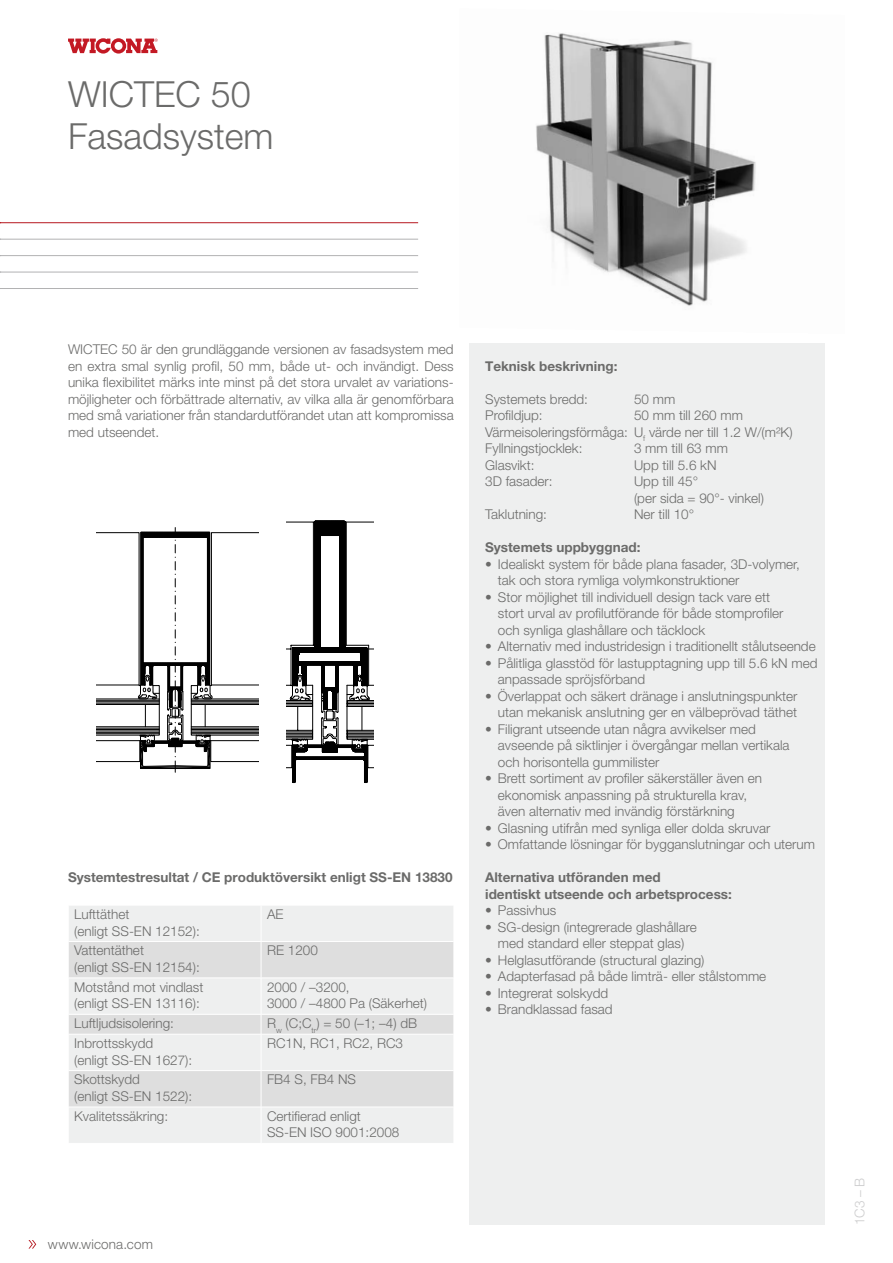
<style>
.page{position:relative;width:893px;height:1263px;background:#fff}
.page>*{position:absolute;margin:0;border:0;box-sizing:border-box;transform-origin:0 0}
.t1{font:300 36px/42px "Helvetica Neue LT Pro";color:#6b6b6a}
.t2{font:300 13.5px/16.5px "Helvetica Neue LT Pro";color:#6b6b6a}
.t3{font:700 13.5px/16.5px "Helvetica Neue LT Pro";color:#6b6b6a}
.t4{font:300 13.5px "Helvetica Neue LT Pro";color:#cdcdce}
</style>
<div class="page">
<svg style="left:68px;top:38px;width:90px;height:16px"></svg>
<div style="left:469px;top:343px;width:356px;height:882px;background:#eeefef"></div>
<hr style="left:0;top:222px;width:418px;height:1px;background:#b6181f">
<hr style="left:0;top:239px;width:418px;height:1px;background:#b2b2b3">
<hr style="left:0;top:255px;width:418px;height:1px;background:#b2b2b3">
<hr style="left:0;top:272px;width:418px;height:1px;background:#b2b2b3">
<hr style="left:0;top:288px;width:418px;height:1px;background:#b2b2b3">
<img style="left:536px;top:33px;width:220px;height:273px">
<svg style="left:96px;top:527px;width:163px;height:245px"></svg>
<svg style="left:287px;top:521px;width:87px;height:262px"></svg>
<svg style="left:28px;top:1240px;width:8px;height:8px"></svg>
<div style="left:69px;top:906px;width:384px;height:237px;background:#eeefef"></div>
<svg style="left:69px;top:942px;width:385px;height:165px;background:#e5e5e5"></svg>
<hr style="left:261px;top:905px;width:1px;height:36px;background:#fff">
<hr style="left:261px;top:942px;width:1px;height:36px;background:#fff">
<hr style="left:261px;top:978px;width:1px;height:36px;background:#fff">
<hr style="left:261px;top:1034px;width:1px;height:36px;background:#fff">
<hr style="left:261px;top:1071px;width:1px;height:36px;background:#fff">
<hr style="left:261px;top:1107px;width:1px;height:36px;background:#fff">
<hr style="left:68px;top:941px;width:193px;height:1px;background:#fff">
<hr style="left:261px;top:941px;width:193px;height:1px;background:#fff">
<hr style="left:68px;top:978px;width:193px;height:1px;background:#fff">
<hr style="left:261px;top:978px;width:193px;height:1px;background:#fff">
<hr style="left:68px;top:1014px;width:193px;height:1px;background:#fff">
<hr style="left:68px;top:1034px;width:193px;height:1px;background:#fff">
<hr style="left:261px;top:1034px;width:193px;height:1px;background:#fff">
<hr style="left:68px;top:1070px;width:193px;height:1px;background:#fff">
<hr style="left:261px;top:1070px;width:193px;height:1px;background:#fff">
<hr style="left:68px;top:1107px;width:193px;height:1px;background:#fff">
<hr style="left:261px;top:1107px;width:193px;height:1px;background:#fff">
<hr style="left:261px;top:1014px;width:193px;height:1px;background:#fff">
<svg style="left:261px;top:1015px;width:1px;height:19px"></svg>
<h1 class="t1" style="left:68px;top:72px;width:207px">WICTEC 50<br>Fasadsystem</h1>
<p class="t2" style="left:68px;top:341px;width:387px;text-align:justify">WICTEC 50 är den grundläggande versionen av fasadsystem med en extra smal synlig profil, 50 mm, både ut- och invändigt. Dess unika flexibilitet märks inte minst på det stora urvalet av variations&shy;möjligheter och förbättrade alternativ, av vilka alla är genomförbara med små variationer från standardutförandet utan att kompromissa med utseendet.</p>
<p class="t3" style="left:68px;top:869px;width:386px">Systemtestresultat / CE produktöversikt enligt SS-EN 13830</p>
<p class="t2" style="left:74px;top:906px;width:127px">Lufttäthet<br>(enligt SS-EN 12152):</p>
<p class="t2" style="left:267px;top:906px;width:18px">AE</p>
<p class="t2" style="left:74px;top:942px;width:127px">Vattentäthet<br>(enligt SS-EN 12154):</p>
<p class="t2" style="left:267px;top:942px;width:52px">RE 1200</p>
<p class="t2" style="left:74px;top:978px;width:131px">Motstånd mot vindlast (enligt SS-EN 13116):</p>
<p class="t2" style="left:267px;top:978px;width:162px">2000 / –3200,<br>3000 / –4800 Pa (Säkerhet)</p>
<p class="t2" style="left:74px;top:1015px;width:101px">Luftljudsisolering:</p>
<p class="t2" style="left:267px;top:1015px;width:152px">R<sub>w</sub> (C;C<sub>tr</sub>) = 50 (–1; –4) dB</p>
<p class="t2" style="left:74px;top:1035px;width:120px">Inbrottsskydd<br>(enligt SS-EN 1627):</p>
<p class="t2" style="left:267px;top:1035px;width:138px">RC1N, RC1, RC2, RC3</p>
<p class="t2" style="left:74px;top:1071px;width:120px">Skottskydd<br>(enligt SS-EN 1522):</p>
<p class="t2" style="left:267px;top:1071px;width:91px">FB4 S, FB4 NS</p>
<p class="t2" style="left:74px;top:1107px;width:96px">Kvalitetssäkring:</p>
<p class="t2" style="left:267px;top:1107px;width:134px">Certifierad enligt<br>SS-EN ISO 9001:2008</p>
<p class="t3" style="left:485px;top:357px;width:134px">Teknisk beskrivning:</p>
<p class="t2" style="left:485px;top:390px;width:104px">Systemets bredd:</p>
<p class="t2" style="left:634px;top:390px;width:43px">50 mm</p>
<p class="t2" style="left:485px;top:407px;width:59px">Profildjup:</p>
<p class="t2" style="left:485px;top:407px;width:309px;text-indent:149px">50 mm till 260 mm<br>Värmeisoleringsförmåga: U<sub>f</sub> värde ner till 1.2 W/(m²K)<br>Fyllningstjocklek:</p>
<p class="t2" style="left:634px;top:440px;width:96px">3 mm till 63 mm</p>
<p class="t2" style="left:485px;top:456px;width:51px">Glasvikt:</p>
<p class="t2" style="left:634px;top:456px;width:84px">Upp till 5.6 kN</p>
<p class="t2" style="left:485px;top:473px;width:69px">3D fasader:</p>
<p class="t2" style="left:634px;top:473px;width:132px">Upp till 45°<br>(per sida = 90°- vinkel)</p>
<p class="t2" style="left:485px;top:506px;width:63px">Taklutning:</p>
<p class="t2" style="left:634px;top:506px;width:62px">Ner till 10°</p>
<p class="t3" style="left:485px;top:539px;width:157px">Systemets uppbyggnad:</p>
<p class="t2" style="left:498px;top:555px;width:304px;text-indent:-13px">• Idealiskt system för både plana fasader, 3D-volymer, tak och stora rymliga volymkonstruktioner</p>
<p class="t2" style="left:498px;top:588px;width:287px;text-indent:-13px">• Stor möjlighet till individuell design tack vare ett stort urval av profilutförande för både stomprofiler och synliga glashållare och täcklock</p>
<p class="t2" style="left:485px;top:638px;width:332px">• Alternativ med industridesign i traditionellt stålutseende</p>
<p class="t2" style="left:498px;top:654px;width:321px;text-indent:-13px">• Pålitliga glasstöd för lastupptagning upp till 5.6 kN med anpassade spröjsförband</p>
<p class="t2" style="left:485px;top:687px;width:314px;text-align:right">• Överlappat och säkert dränage i anslutningspunkter utan mekanisk anslutning ger en välbeprövad täthet</p>
<p class="t2" style="left:498px;top:720px;width:293px;text-indent:-13px">• Filigrant utseende utan några avvikelser med avseende på siktlinjer i övergångar mellan vertikala och horisontella gummilister</p>
<p class="t2" style="left:498px;top:770px;width:266px;text-indent:-13px">• Brett sortiment av profiler säkerställer även en ekonomisk anpassning på strukturella krav, även alternativ med invändig förstärkning</p>
<p class="t2" style="left:485px;top:819px;width:287px">• Glasning utifrån med synliga eller dolda skruvar</p>
<p class="t2" style="left:485px;top:836px;width:331px">• Omfattande lösningar för bygganslutningar och uterum</p>
<p class="t3" style="left:485px;top:869px;width:248px">Alternativa utföranden med<br>identiskt utseende och arbetsprocess:</p>
<p class="t2" style="left:485px;top:902px;width:72px">• Passivhus</p>
<p class="t2" style="left:485px;top:918px;width:213px;text-align:center">• SG-design (integrerade glashållare med standard eller steppat glas)</p>
<p class="t2" style="left:485px;top:951px;width:221px">• Helglasutförande (structural glazing)</p>
<p class="t2" style="left:485px;top:968px;width:283px">• Adapterfasad på både limträ- eller stålstomme</p>
<p class="t2" style="left:485px;top:984px;width:125px">• Integrerat solskydd</p>
<p class="t2" style="left:485px;top:1001px;width:129px">• Brandklassad fasad</p>
<p class="t2" style="left:48px;top:1235px;width:107px">www.wicona.com</p>
<p class="t4" style="left:851px;top:1225px;width:49px;rotate:-90deg">1C3 – B</p>
</div>
